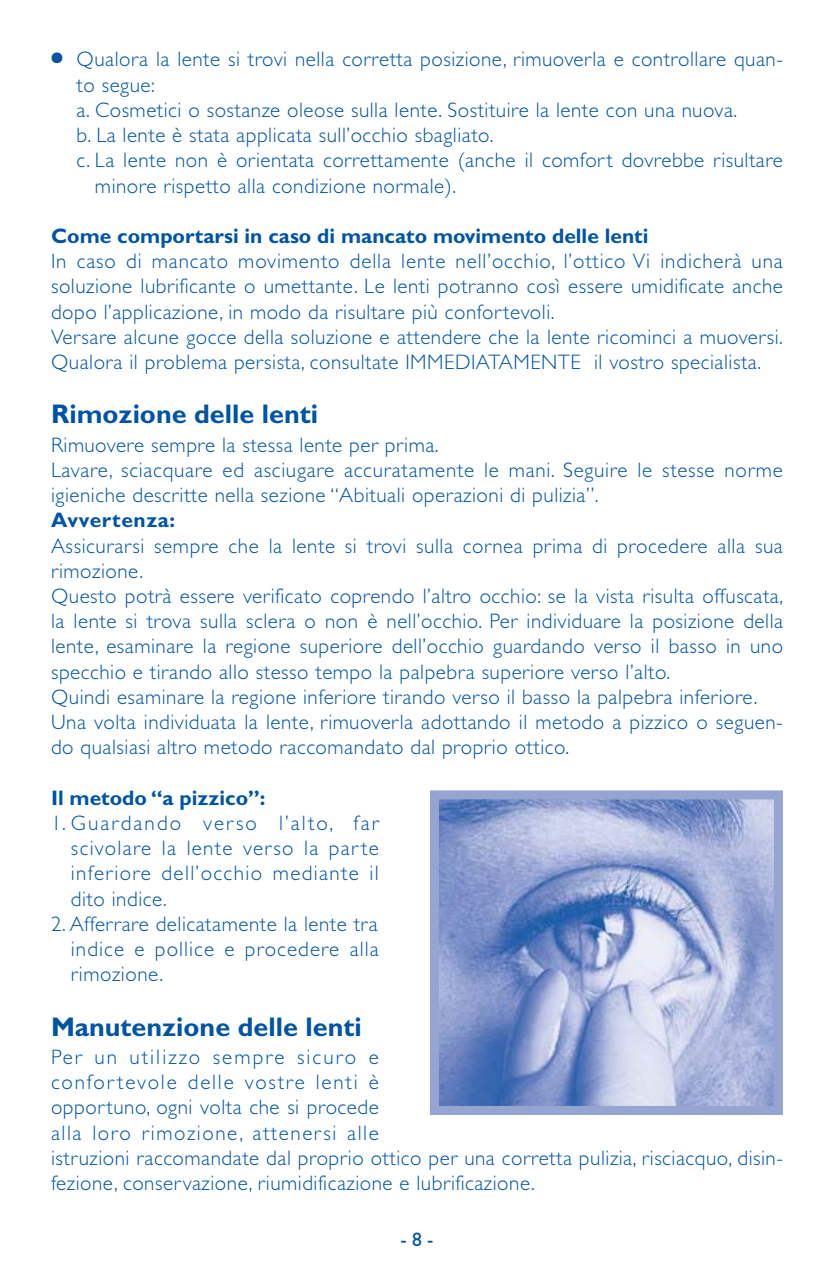
<style>
.page{position:relative;width:834px;height:1276px;background:#fff}
.page>*{position:absolute;margin:0;border:0;box-sizing:border-box;transform-origin:0 0}
.t1{font:700 27px "Gill Sans";color:#0054a4}
.t2{font:300 21px/25.2px "Gill Sans";letter-spacing:.025em;color:#0054a4}
.t3{font:700 21px "Gill Sans";color:#0054a4}
.t4{font:700 21px "Gill Sans";letter-spacing:.025em;color:#0054a4}
.t5{font:19.5px "Gill Sans";color:#0054a4}
</style>
<div class="page">
<img style="left:440px;top:800px;width:332px;height:305px">
<div style="left:430px;top:790px;width:352px;height:325px;border:9px solid #96a4d2"></div>
<p class="t2" style="left:51px;top:49px;width:733px">● Qualora la lente si trovi nella corretta posizione, rimuoverla e controllare quan-</p>
<p class="t2" style="left:77px;top:74px;width:80px">to segue:</p>
<p class="t2" style="left:77px;top:99px;width:662px">a. Cosmetici o sostanze oleose sulla lente. Sostituire la lente con una nuova.</p>
<p class="t2" style="left:77px;top:125px;width:418px">b. La lente è stata applicata sull’occhio sbagliato.</p>
<p class="t2" style="left:77px;top:150px;width:707px">c. La lente non è orientata correttamente (anche il comfort dovrebbe risultare</p>
<p class="t2" style="left:95px;top:175px;width:362px">minore rispetto alla condizione normale).</p>
<p class="t3" style="left:51px;top:229px;width:599px">Come comportarsi in caso di mancato movimento delle lenti</p>
<p class="t2" style="left:51px;top:251px;width:733px">In caso di mancato movimento della lente nell’occhio, l’ottico Vi indicherà una soluzione lubrificante o umettante. Le lenti potranno così essere umidificate anche dopo l’applicazione, in modo da risultare più confortevoli.<br>Versare alcune gocce della soluzione e attendere che la lente ricominci a muoversi.<br>Qualora il problema persista, consultate IMMEDIATAMENTE il vostro specialista.</p>
<p class="t1" style="left:51px;top:405px;width:268px">Rimozione delle lenti</p>
<p class="t2" style="left:51px;top:434px;width:733px">Rimuovere sempre la stessa lente per prima.<br>Lavare, sciacquare ed asciugare accuratamente le mani. Seguire le stesse norme igieniche descritte nella sezione “Abituali operazioni di pulizia”.</p>
<p class="t4" style="left:51px;top:513px;width:126px">Avvertenza:</p>
<p class="t2" style="left:51px;top:535px;width:733px">Assicurarsi sempre che la lente si trovi sulla cornea prima di procedere alla sua rimozione.<br>Questo potrà essere verificato coprendo l’altro occhio: se la vista risulta offuscata, la lente si trova sulla sclera o non è nell’occhio. Per individuare la posizione della lente, esaminare la regione superiore dell’occhio guardando verso il basso in uno specchio e tirando allo stesso tempo la palpebra superiore verso l’alto.<br>Quindi esaminare la regione inferiore tirando verso il basso la palpebra inferiore.<br>Una volta individuata la lente, rimuoverla adottando il metodo a pizzico o seguen&shy;do qualsiasi altro metodo raccomandato dal proprio ottico.</p>
<p class="t3" style="left:51px;top:790px;width:216px">Il metodo “a pizzico”:</p>
<p class="t2" style="left:71px;top:812px;width:309px;text-align:justify;text-indent:-20px">1. Guardando verso l’alto, far scivolare la lente verso la parte inferiore dell’occhio mediante il dito indice.</p>
<p class="t2" style="left:71px;top:913px;width:309px;text-align:justify;text-indent:-20px">2. Afferrare delicatamente la lente tra indice e pollice e procedere alla rimozione.</p>
<p class="t1" style="left:51px;top:1017px;width:312px">Manutenzione delle lenti</p>
<p class="t2" style="left:51px;top:1046px;width:733px">Per un utilizzo sempre sicuro e<br>confortevole delle vostre lenti è<br>opportuno, ogni volta che si procede<br>alla loro rimozione, attenersi alle<br>istruzioni raccomandate dal proprio ottico per una corretta pulizia, risciacquo, disin&shy;fezione, conservazione, riumidificazione e lubrificazione.</p>
<p class="t5" style="left:400px;top:1233px;width:35px">- 8 -</p>
</div>
